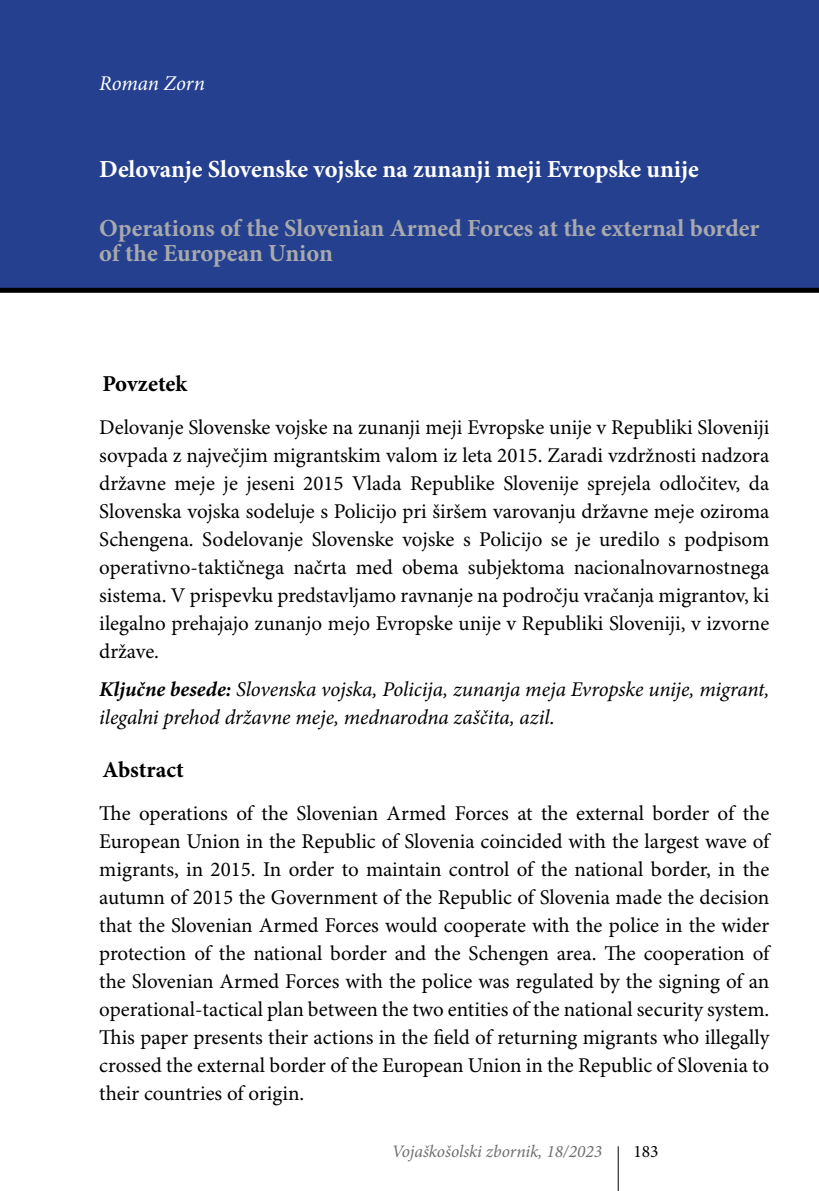
<style>
.page{position:relative;width:819px;height:1191px;background:#fff}
.page>*{position:absolute;margin:0;border:0;box-sizing:border-box;transform-origin:0 0}
.t1{font:700 24.5px/24.5px "Minion Pro";color:#a7a9ac}
.t2{font:700 24.5px "Minion Pro";color:#fff}
.t3{font:700 22.75px "Minion Pro";color:#000}
.t4{font:21px/28px "Minion Pro";color:#000;text-align:justify}
.t5{font:italic 21px/28px "Minion Pro";letter-spacing:-.005em;color:#000}
.t6{font:italic 21px "Minion Pro";letter-spacing:-.005em;color:#fff}
.t7{font:italic 17.5px "Minion Pro";letter-spacing:-.005em;color:#6d6e71}
.t8{font:17.5px "Minion Pro";color:#000}
.s1{font-weight:700}
.s2{font-style:normal}
</style>
<div class="page">
<div style="left:0;top:0;width:819px;height:288px;background:#25408f"></div>
<div style="left:0;top:288px;width:819px;height:5px;background:#000"></div>
<hr style="left:618px;top:1146px;width:1px;height:45px;background:#000">
<p class="t6" style="left:99px;top:69px;width:107px">Roman Zorn</p>
<p class="t2" style="left:99px;top:152px;width:601px">Delovanje Slovenske vojske na zunanji meji Evropske unije</p>
<p class="t1" style="left:99px;top:216px;width:661px">Operations of the Slovenian Armed Forces at the external border of the European Union</p>
<p class="t3" style="left:102px;top:368px;width:86px">Povzetek</p>
<p class="t4" style="left:99px;top:414px;width:671px">Delovanje Slovenske vojske na zunanji meji Evropske unije v Republiki Sloveniji sovpada z največjim migrantskim valom iz leta 2015. Zaradi vzdržnosti nadzora državne meje je jeseni 2015 Vlada Republike Slovenije sprejela odločitev, da Slovenska vojska sodeluje s Policijo pri širšem varovanju državne meje oziroma Schengena. Sodelovanje Slovenske vojske s Policijo se je uredilo s podpisom operativno-taktičnega načrta med obema subjektoma nacionalnovarnostnega sistema. V prispevku predstavljamo ravnanje na področju vračanja migrantov, ki ilegalno prehajajo zunanjo mejo Evropske unije v Republiki Sloveniji, v izvorne države.</p>
<p class="t5" style="left:99px;top:675px;width:671px"><span class="s1">Ključne besede:</span> Slovenska vojska, Policija, zunanja meja Evropske unije, migrant, ilegalni prehod državne meje, mednarodna zaščita, azil<span class="s2">.</span></p>
<p class="t3" style="left:102px;top:753px;width:83px">Abstract</p>
<p class="t4" style="left:99px;top:800px;width:671px">The operations of the Slovenian Armed Forces at the external border of the European Union in the Republic of Slovenia coincided with the largest wave of migrants, in 2015. In order to maintain control of the national border, in the autumn of 2015 the Government of the Republic of Slovenia made the decision that the Slovenian Armed Forces would cooperate with the police in the wider protection of the national border and the Schengen area. The cooperation of the Slovenian Armed Forces with the police was regulated by the signing of an operational-tactical plan between the two entities of the national security system.<br>This paper presents their actions in the field of returning migrants who illegally crossed the external border of the European Union in the Republic of Slovenia to their countries of origin.</p>
<p class="t7" style="left:391px;top:1139px;width:212px">Vojaškošolski zbornik, 18/2023</p>
<p class="t8" style="left:633px;top:1140px;width:27px">183</p>
</div>
